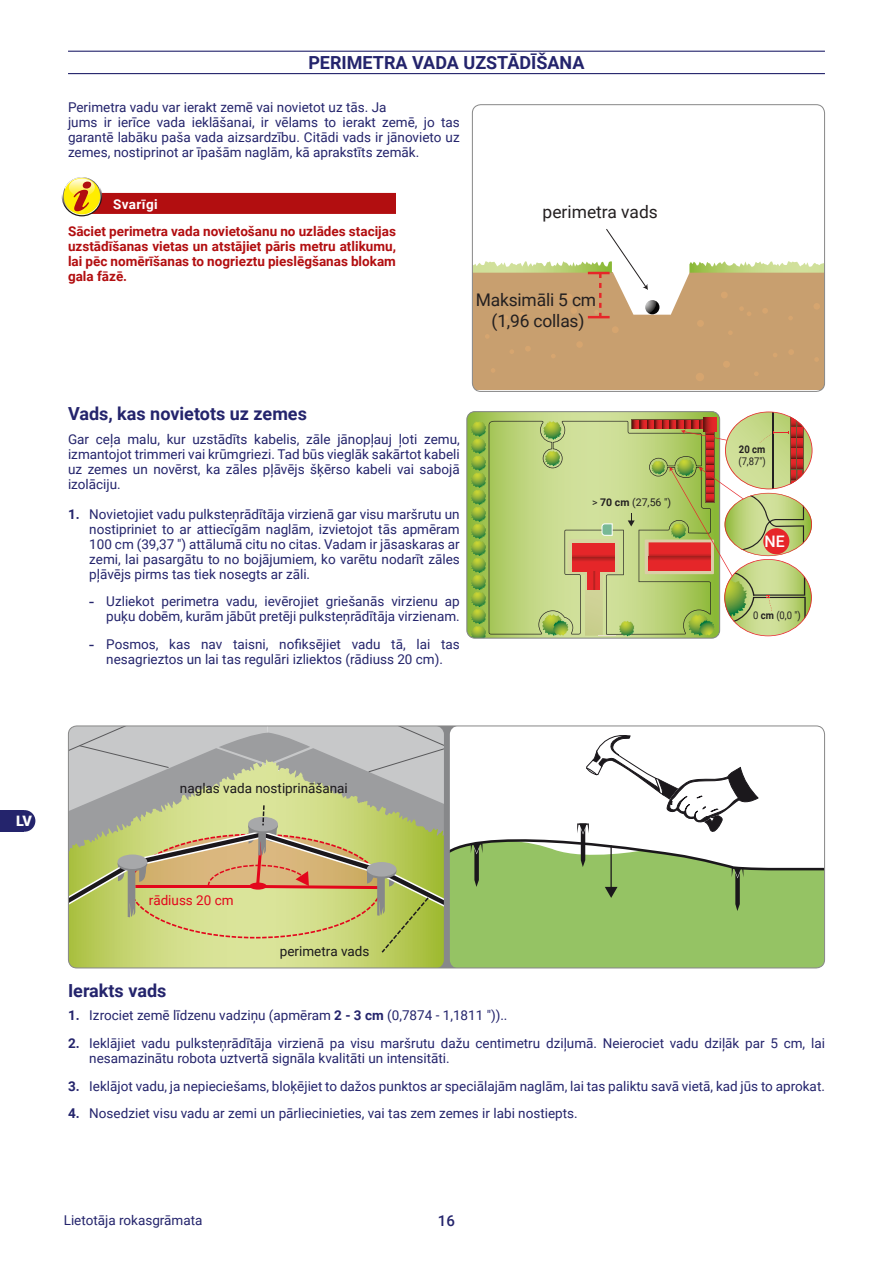
<style>
.page{position:relative;width:893px;height:1263px;background:#fff}
.page>*{position:absolute;margin:0;border:0;box-sizing:border-box;transform-origin:0 0}
.t1{font:700 18px "Roboto";color:#24246c}
.t2{font:17.4px/20.9px "Roboto";letter-spacing:-.01em;color:#231f20;text-align:center}
.t3{font:500 15.9px "Roboto";color:#fff}
.t4{font:500 15px "Roboto";color:#24246c}
.t5{font:900 14.4px "Roboto";color:#fff}
.t6{font:13.5px/15px "Roboto";color:#24246c}
.t7{font:700 13.5px/15px "Roboto";color:#b20e10;text-align:justify}
.t8{font:13.5px "Roboto";color:#1b181c}
.t9{font:13.5px "Roboto";color:#e3061c}
.t10{font:700 13.5px "Roboto";letter-spacing:.03em;color:#fff}
.t11{font:10.5px "Roboto";color:#232021;scale:.9 1}
.t12{font:10.5px "Roboto";color:#232021}
.t13{font:700 10.5px "Roboto";color:#232021;scale:.9 1}
.s1{font-weight:700}
.s2{font-size:18px}
</style>
<div class="page">
<div style="left:0;top:810px;width:24px;height:22px;background:#24246c"></div>
<div style="left:14px;top:810px;width:21px;height:22px;background:#24246c;border-radius:50%"></div>
<hr style="left:68px;top:51px;width:757px;height:1px;background:#24246c">
<hr style="left:68px;top:73px;width:757px;height:1px;background:#24246c">
<div style="left:72px;top:193px;width:324px;height:21px;background:#b20e10"></div>
<svg style="left:62px;top:176px;width:40px;height:40px"></svg>
<svg style="left:63px;top:177px;width:38px;height:38px"></svg>
<svg style="left:64px;top:178px;width:36px;height:36px"></svg>
<svg style="left:65px;top:177px;width:34px;height:34px"></svg>
<svg style="left:472px;top:229px;width:353px;height:161px"></svg>
<div style="left:472px;top:104px;width:353px;height:288px;border:1px solid #878787;border-radius:9px"></div>
<svg style="left:468px;top:413px;width:249px;height:225px;background:#9bbb55"></svg>
<svg style="left:471px;top:421px;width:15px;height:215px;background:#87b13e"></svg>
<svg style="left:489px;top:421px;width:53px;height:214px;background:#b5cd72"></svg>
<svg style="left:542px;top:412px;width:270px;height:225px;background:#c3c082"></svg>
<div style="left:763px;top:528px;width:26px;height:26px;background:#e6262a;border-radius:50%"></div>
<svg style="left:68px;top:727px;width:757px;height:241px"></svg>
<div style="left:68px;top:725px;width:757px;height:243px;border:1px solid #878787;border-radius:9px"></div>
<h1 class="t1" style="left:308px;top:50px;width:278px">PERIMETRA VADA UZSTĀDĪŠANA</h1>
<p class="t6" style="left:68px;top:100px;width:393px">Perimetra vadu var ierakt zemē vai novietot uz tās. Ja<br>jums ir ierīce vada ieklāšanai, ir vēlams to ierakt zemē, jo tas garantē labāku paša vada aizsardzību. Citādi vads ir jānovieto uz zemes, nostiprinot ar īpašām naglām, kā aprakstīts zemāk.</p>
<p class="t10" style="left:113px;top:194px;width:46px">Svarīgi</p>
<p class="t7" style="left:68px;top:224px;width:329px">Sāciet perimetra vada novietošanu no uzlādes stacijas uzstādīšanas vietas un atstājiet pāris metru atlikumu, lai pēc nomērīšanas to nogrieztu pieslēgšanas blokam gala fāzē.</p>
<p class="t2" style="left:476px;top:289px;width:122px">Maksimāli 5 cm (1,96 collas)</p>
<p class="t2" style="left:543px;top:201px;width:117px">perimetra vads</p>
<h1 class="t1" style="left:68px;top:401px;width:240px">Vads, kas novietots uz zemes</h1>
<p class="t6" style="left:68px;top:431px;width:393px;text-align:justify">Gar ceļa malu, kur uzstādīts kabelis, zāle jānopļauj ļoti zemu, izmantojot trimmeri vai krūmgriezi. Tad būs vieglāk sakārtot kabeli uz zemes un novērst, ka zāles pļāvējs šķērso kabeli vai sabojā izolāciju.</p>
<p class="t6" style="left:89px;top:506px;width:372px;text-align:justify;text-indent:-21px"><span class="s1">1.</span> Novietojiet vadu pulksteņrādītāja virzienā gar visu maršrutu un nostipriniet to ar attiecīgām naglām, izvietojot tās apmēram 100 cm (39,37 ") attālumā citu no citas. Vadam ir jāsaskaras ar zemi, lai pasargātu to no bojājumiem, ko varētu nodarīt zāles pļāvējs pirms tas tiek nosegts ar zāli.</p>
<p class="t6" style="left:89px;top:594px;width:372px;text-align:right"><span class="s2">-</span> Uzliekot perimetra vadu, ievērojiet griešanās virzienu ap puķu dobēm, kurām jābūt pretēji pulksteņrādītāja virzienam.</p>
<p class="t6" style="left:89px;top:636px;width:372px;text-align:center"><span class="s2">-</span> Posmos, kas nav taisni, nofiksējiet vadu tā, lai tas nesagrieztos un lai tas regulāri izliektos (rādiuss 20 cm).</p>
<p class="t12" style="left:592px;top:495px;width:81px">&gt; <span class="s1">70 cm</span> (27,56 ")</p>
<p class="t13" style="left:739px;top:442px;width:31px">20 cm</p>
<p class="t11" style="left:738px;top:454px;width:32px">(7,87")</p>
<p class="t3" style="left:765px;top:530px;width:22px">NE</p>
<p class="t11" style="left:753px;top:608px;width:54px">0 <span class="s1">cm</span> (0,0 ")</p>
<p class="t5" style="left:16px;top:811px;width:17px">LV</p>
<p class="t8" style="left:180px;top:778px;width:169px">naglas vada nostiprināšanai</p>
<p class="t9" style="left:149px;top:890px;width:86px">rādiuss 20 cm</p>
<p class="t8" style="left:280px;top:942px;width:91px">perimetra vads</p>
<h1 class="t1" style="left:68px;top:978px;width:100px">Ierakts vads</h1>
<p class="t6" style="left:68px;top:1007px;width:441px"><span class="s1">1.</span> Izrociet zemē līdzenu vadziņu (apmēram <span class="s1">2 - 3 cm</span> (0,7874 - 1,1811 "))..</p>
<p class="t6" style="left:89px;top:1035px;width:737px;text-indent:-21px"><span class="s1">2.</span> Ieklājiet vadu pulksteņrādītāja virzienā pa visu maršrutu dažu centimetru dziļumā. Neierociet vadu dziļāk par 5 cm, lai nesamazinātu robota uztvertā signāla kvalitāti un intensitāti.</p>
<p class="t6" style="left:68px;top:1078px;width:758px"><span class="s1">3.</span> Ieklājot vadu, ja nepieciešams, bloķējiet to dažos punktos ar speciālajām naglām, lai tas paliktu savā vietā, kad jūs to aprokat.</p>
<p class="t6" style="left:68px;top:1106px;width:511px"><span class="s1">4.</span> Nosedziet visu vadu ar zemi un pārliecinieties, vai tas zem zemes ir labi nostiepts.</p>
<p class="t6" style="left:64px;top:1212px;width:140px">Lietotāja rokasgrāmata</p>
<p class="t4" style="left:438px;top:1210px;width:19px">16</p>
</div>
